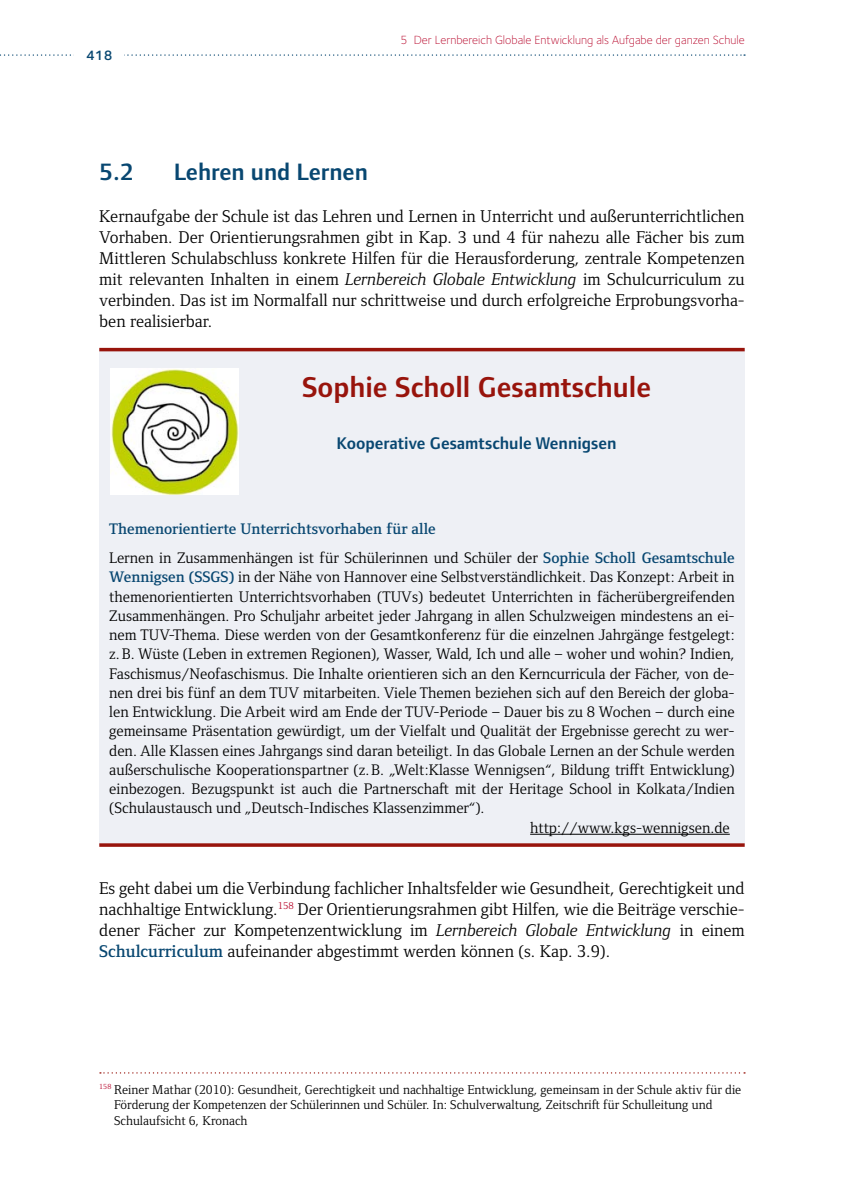
<style>
.page{position:relative;width:844px;height:1191px;background:#fff}
.page>*{position:absolute;margin:0;border:0;box-sizing:border-box;transform-origin:0 0}
._20_2_BOX{font:600 29.75px "Foundry Form Sans";color:#98140c}
._02_1_2{font:600 24.5px "Foundry Form Sans";color:#084771}
._10_1_Flie_text_Abstand_nach{font:17.5px/21px "Foundry Form Serif";color:#000;text-align:justify}
._20_2_BOX-2{font:600 17.5px "Foundry Form Sans";color:#084771}
._21_0_BOX_Flie_text{font:15.75px/19.2px "Foundry Form Serif";color:#000;text-align:justify}
._21_1_BOX_Flie_text_Abstand_nach{font:600 15.75px "Foundry Form Serif";color:#084771}
.t1{font:600 14px "Foundry Sterling";color:#084771}
._40_2_Fu_notentext{font:13.12px/15.8px "Foundry Form Serif";color:#000}
.t2{font:300 12.25px "Foundry Sterling";color:#b8082c}
.s1{font-style:italic}
.s2{font-weight:600;color:#084771}
</style>
<div class="page">
<svg style="left:0;top:54px;width:744px;height:2px"></svg>
<div style="left:74px;top:44px;width:50px;height:19px;background:#fff"></div>
<div style="left:99px;top:349px;width:645px;height:496px;background:#eef0f5"></div>
<hr style="left:99px;top:348px;width:645px;height:3px;background:#98140c">
<svg style="left:99px;top:843px;width:645px;height:4px;background:#a32f28"></svg>
<hr style="left:530px;top:834px;width:199px;height:1px;background:#000">
<svg style="left:100px;top:1072px;width:644px;height:1px"></svg>
<img style="left:110px;top:369px;width:128px;height:126px">
<p class="t1" style="left:86px;top:47px;width:28px">418</p>
<p class="t2" style="left:400px;top:32px;width:345px">5 Der Lernbereich Globale Entwicklung als Aufgabe der ganzen Schule</p>
<h2 class="_02_1_2" style="left:99px;top:157px;width:36px">5.2</h2>
<h2 class="_02_1_2" style="left:174px;top:157px;width:195px">Lehren und Lernen</h2>
<p class="_10_1_Flie_text_Abstand_nach" style="left:99px;top:205px;width:646px">Kernaufgabe der Schule ist das Lehren und Lernen in Unterricht und außerunterrichtlichen Vorhaben. Der Orientierungsrahmen gibt in Kap. 3 und 4 für nahezu alle Fächer bis zum Mittleren Schulabschluss konkrete Hilfen für die Herausforderung, zentrale Kompetenzen mit relevanten Inhalten in einem <span class="s1">Lernbereich Globale Entwicklung</span> im Schulcurriculum zu verbinden. Das ist im Normalfall nur schrittweise und durch erfolgreiche Erprobungsvorha&shy;ben realisierbar.</p>
<h3 class="_20_2_BOX" style="left:302px;top:369px;width:350px">Sophie Scholl Gesamtschule</h3>
<h3 class="_20_2_BOX-2" style="left:336px;top:433px;width:281px">Kooperative Gesamtschule Wennigsen</h3>
<p class="_21_1_BOX_Flie_text_Abstand_nach" style="left:109px;top:520px;width:328px">Themenorientierte Unterrichtsvorhaben für alle</p>
<p class="_21_0_BOX_Flie_text" style="left:109px;top:548px;width:627px">Lernen in Zusammenhängen ist für Schülerinnen und Schüler der <span class="s2">Sophie Scholl Gesamtschule Wennigsen (SSGS)</span> in der Nähe von Hannover eine Selbstverständlichkeit. Das Konzept: Arbeit in themenorientierten Unterrichtsvorhaben (TUVs) bedeutet Unterrichten in fächerübergreifenden Zusammenhängen. Pro Schuljahr arbeitet jeder Jahrgang in allen Schulzweigen mindestens an ei&shy;nem TUV-Thema. Diese werden von der Gesamtkonferenz für die einzelnen Jahrgänge festgelegt: z.B. Wüste (Leben in extremen Regionen), Wasser, Wald, Ich und alle – woher und wohin? Indien, Faschismus/Neofaschismus. Die Inhalte orientieren sich an den Kerncurricula der Fächer, von de&shy;nen drei bis fünf an dem TUV mitarbeiten. Viele Themen beziehen sich auf den Bereich der globa&shy;len Entwicklung. Die Arbeit wird am Ende der TUV-Periode – Dauer bis zu 8 Wochen – durch eine gemeinsame Präsentation gewürdigt, um der Vielfalt und Qualität der Ergebnisse gerecht zu wer&shy;den. Alle Klassen eines Jahrgangs sind daran beteiligt. In das Globale Lernen an der Schule werden außerschulische Kooperationspartner (z.B. „Welt:Klasse Wennigsen“, Bildung trifft Entwicklung) einbezogen. Bezugspunkt ist auch die Partnerschaft mit der Heritage School in Kolkata/Indien (Schulaustausch und „Deutsch-Indisches Klassenzimmer“).</p>
<p class="_21_0_BOX_Flie_text" style="left:530px;top:818px;width:201px">http://www.kgs-wennigsen.de</p>
<p class="_10_1_Flie_text_Abstand_nach" style="left:99px;top:877px;width:646px">Es geht dabei um die Verbindung fachlicher Inhaltsfelder wie Gesundheit, Gerechtigkeit und nachhaltige Entwicklung.<sup>158</sup> Der Orientierungsrahmen gibt Hilfen, wie die Beiträge verschie&shy;dener Fächer zur Kompetenzentwicklung im <span class="s1">Lernbereich Globale Entwicklung</span> in einem <span class="s2">Schulcurriculum</span> aufeinander abgestimmt werden können (s. Kap. 3.9).</p>
<p class="_40_2_Fu_notentext" style="left:114px;top:1081px;width:628px;text-indent:-15px"><sup>158</sup> Reiner Mathar (2010): Gesundheit, Gerechtigkeit und nachhaltige Entwicklung, gemeinsam in der Schule aktiv für die<br>Förderung der Kompetenzen der Schülerinnen und Schüler. In: Schulverwaltung, Zeitschrift für Schulleitung und<br>Schulaufsicht 6, Kronach</p>
</div>
